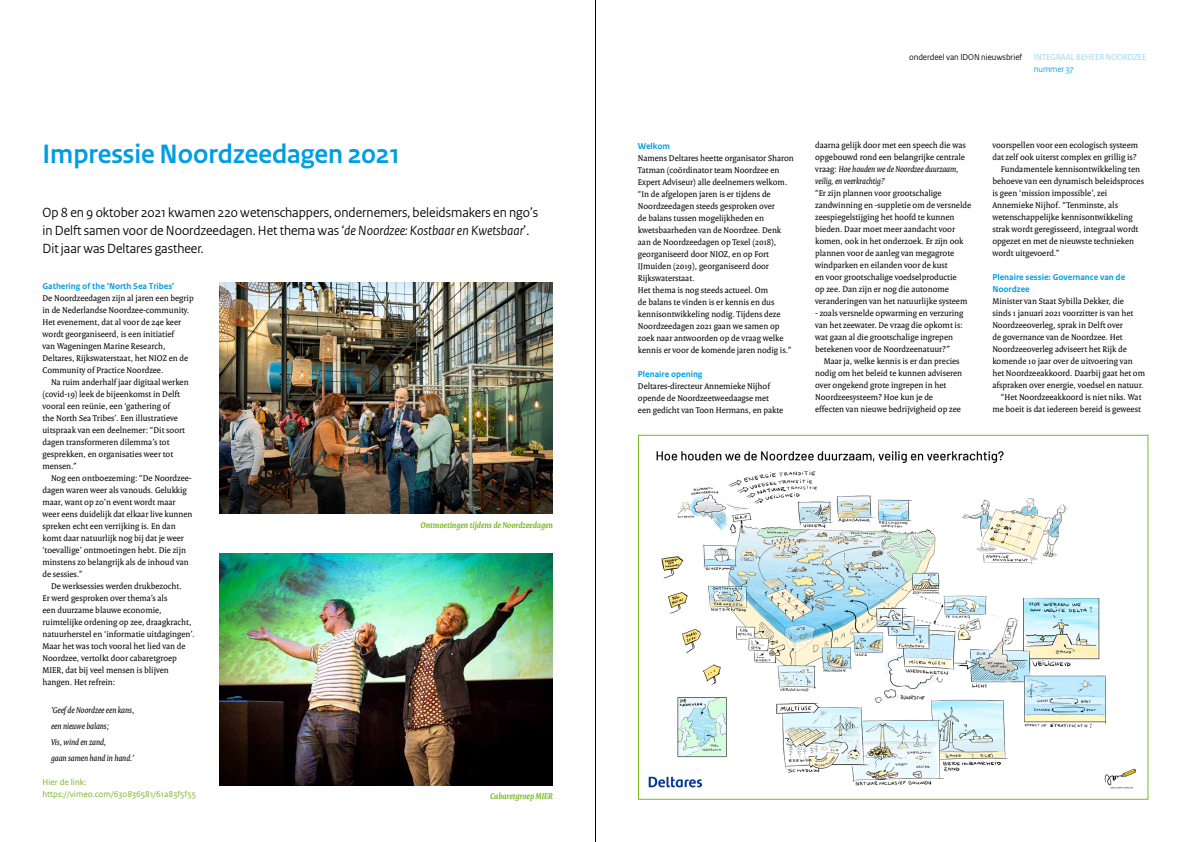
<style>
.page{position:relative;width:1191px;height:842px;background:#fff}
.page>*{position:absolute;margin:0;border:0;box-sizing:border-box;transform-origin:0 0}
._1_Titel{font:700 28px "Rijksoverheid Sans Heading";color:#009ee3}
._2_Introductie{font:14px/18px "Rijksoverheid Sans Heading";color:#000}
._5_Broodtekst{font:9px/12px "Rijksoverheid Serif";color:#000}
._4_Kop2{font:9px/12px "Rijksoverheid Serif";color:#000}
._3_Kop1{font:700 9px/12px "Rijksoverheid Sans Text";color:#009ee3}
._5_Broodtekst-2{font:italic 9px "Rijksoverheid Serif";color:#000}
.t1{font:italic 700 9px "Rijksoverheid Serif";color:#79b825}
._5_Broodtekst-3{font:9px "Rijksoverheid Sans Text";color:#79b825}
._8_Link_Nieuwsbrief{font:9px/12px "Rijksoverheid Sans Heading";color:#91d2f4}
._10_RO_Broodtekst_Se{font:9px "Rijksoverheid Sans Heading";color:#000}
.s1{font-style:italic}
.s2{color:#009ee3}
</style>
<div class="page">
<hr style="left:595px;top:0;width:1px;height:842px;background:#000">
<img style="left:648px;top:451px;width:488px;height:338px">
<img style="left:220px;top:554px;width:333px;height:231px">
<img style="left:220px;top:282px;width:333px;height:232px">
<h1 class="_1_Titel" style="left:43px;top:138px;width:359px">Impressie Noordzeedagen 2021</h1>
<p class="_2_Introductie" style="left:43px;top:203px;width:497px">Op 8 en 9 oktober 2021 kwamen 220 wetenschappers, ondernemers, beleidsmakers en ngo’s in Delft samen voor de Noordzeedagen. Het thema was ‘<span class="s1">de Noordzee: Kostbaar en Kwetsbaar</span>’.<br>Dit jaar was Deltares gastheer.</p>
<h2 class="_3_Kop1" style="left:43px;top:281px;width:133px">Gathering of the ‘North Sea Tribes’</h2>
<p class="_5_Broodtekst" style="left:43px;top:292px;width:153px">De Noordzeedagen zijn al jaren een begrip in de Nederlandse Noordzee-community.<br>Het evenement, dat al voor de 24e keer wordt georganiseerd, is een initiatief<br>van Wageningen Marine Research, Deltares, Rijkswaterstaat, het NIOZ en de Community of Practice Noordzee.</p>
<p class="_5_Broodtekst" style="left:51px;top:376px;width:139px">Na ruim anderhalf jaar digitaal werken</p>
<p class="_5_Broodtekst" style="left:43px;top:388px;width:144px">(covid-19) leek de bijeenkomst in Delft vooral een reünie, een ‘gathering of<br>the North Sea Tribes’. Een illustratieve uitspraak van een deelnemer: “Dit soort dagen transformeren dilemma’s tot gesprekken, en organisaties weer tot mensen.”</p>
<p class="_5_Broodtekst" style="left:51px;top:472px;width:142px">Nog een ontboezeming: “De Noordzee-</p>
<p class="_5_Broodtekst" style="left:43px;top:484px;width:151px">dagen waren weer als vanouds. Gelukkig maar, want op zo’n event wordt maar weer eens duidelijk dat elkaar live kunnen spreken echt een verrijking is. En dan komt daar natuurlijk nog bij dat je weer ‘toevallige’ ontmoetingen hebt. Die zijn minstens zo belangrijk als de inhoud van de sessies.”</p>
<p class="_5_Broodtekst" style="left:51px;top:580px;width:132px">De werksessies werden drukbezocht.</p>
<p class="_5_Broodtekst" style="left:43px;top:592px;width:153px">Er werd gesproken over thema’s als<br>een duurzame blauwe economie, ruimtelijke ordening op zee, draagkracht, natuurherstel en ‘informatie uitdagingen’.<br>Maar het was toch vooral het lied van de Noordzee, vertolkt door cabaretgroep MIER, dat bij veel mensen is blijven hangen. Het refrein:</p>
<p class="_5_Broodtekst-2" style="left:51px;top:705px;width:85px">‘Geef de Noordzee een kans,</p>
<p class="_5_Broodtekst-2" style="left:51px;top:721px;width:60px">een nieuwe balans;</p>
<p class="_5_Broodtekst-2" style="left:51px;top:737px;width:57px">Vis, wind en zand,</p>
<p class="_5_Broodtekst-2" style="left:51px;top:753px;width:85px">gaan samen hand in hand.’</p>
<p class="_5_Broodtekst-3" style="left:43px;top:777px;width:45px">Hier de link:</p>
<p class="_5_Broodtekst-3" style="left:43px;top:789px;width:155px">https://vimeo.com/630836581/61a83f5f55</p>
<p class="t1" style="left:420px;top:520px;width:134px">Ontmoetingen tijdens de Noordzeedagen</p>
<p class="t1" style="left:490px;top:791px;width:64px">Cabaretgroep MIER</p>
<p class="_10_RO_Broodtekst_Se" style="left:909px;top:52px;width:114px">onderdeel van IDON nieuwsbrief</p>
<p class="_8_Link_Nieuwsbrief" style="left:1034px;top:51px;width:114px">INTEGRAAL BEHEER NOORDZEE <span class="s2">nummer 37</span></p>
<h2 class="_3_Kop1" style="left:638px;top:140px;width:34px">Welkom</h2>
<h3 class="_4_Kop2" style="left:638px;top:152px;width:157px">Namens Deltares heette organisator Sharon Tatman (coördinator team Noordzee en Expert Adviseur) alle deelnemers welkom. “In de afgelopen jaren is er tijdens de Noordzeedagen steeds gesproken over<br>de balans tussen mogelijkheden en kwetsbaarheden van de Noordzee. Denk aan de Noordzeedagen op Texel (2018), georganiseerd door NIOZ, en op Fort IJmuiden (2019), georganiseerd door Rijkswaterstaat.</h3>
<h3 class="_4_Kop2" style="left:638px;top:284px;width:155px">Het thema is nog steeds actueel. Om<br>de balans te vinden is er kennis en dus kennisontwikkeling nodig. Tijdens deze Noordzeedagen 2021 gaan we samen op zoek naar antwoorden op de vraag welke kennis er voor de komende jaren nodig is.”</h3>
<h2 class="_3_Kop1" style="left:638px;top:368px;width:66px">Plenaire opening</h2>
<p class="_5_Broodtekst" style="left:638px;top:380px;width:147px">Deltares-directeur Annemieke Nijhof opende de Noordzeetweedaagse met een gedicht van Toon Hermans, en pakte</p>
<p class="_5_Broodtekst" style="left:815px;top:139px;width:152px">daarna gelijk door met een speech die was opgebouwd rond een belangrijke centrale vraag: <span class="s1">Hoe houden we de Noordzee duurzaam, veilig, en veerkrachtig?</span></p>
<p class="_5_Broodtekst" style="left:815px;top:187px;width:157px">“Er zijn plannen voor grootschalige zandwinning en -suppletie om de versnelde zeespiegelstijging het hoofd te kunnen bieden. Daar moet meer aandacht voor komen, ook in het onderzoek. Er zijn ook plannen voor de aanleg van megagrote windparken en eilanden voor de kust<br>en voor grootschalige voedselproductie<br>op zee. Dan zijn er nog die autonome veranderingen van het natuurlijke systeem</p>
<p class="_5_Broodtekst" style="left:815px;top:307px;width:150px">- zoals versnelde opwarming en verzuring van het zeewater. De vraag die opkomt is: wat gaan al die grootschalige ingrepen betekenen voor de Noordzeenatuur?”</p>
<p class="_5_Broodtekst" style="left:823px;top:355px;width:137px">Maar ja, welke kennis is er dan precies</p>
<p class="_5_Broodtekst" style="left:815px;top:367px;width:148px">nodig om het beleid te kunnen adviseren over ongekend grote ingrepen in het Noordzeesysteem? Hoe kun je de effecten van nieuwe bedrijvigheid op zee</p>
<p class="_5_Broodtekst" style="left:992px;top:139px;width:147px">voorspellen voor een ecologisch systeem dat zelf ook uiterst complex en grillig is?</p>
<p class="_5_Broodtekst" style="left:1001px;top:163px;width:141px">Fundamentele kennisontwikkeling ten</p>
<p class="_5_Broodtekst" style="left:992px;top:175px;width:153px">behoeve van een dynamisch beleidsproces is geen ‘mission impossible’, zei Annemieke Nijhof. “Tenminste, als wetenschappelijke kennisontwikkeling strak wordt geregisseerd, integraal wordt opgezet en met de nieuwste technieken wordt uitgevoerd.”</p>
<h2 class="_3_Kop1" style="left:992px;top:272px;width:134px">Plenaire sessie: Governance van de<br>Noordzee</h2>
<p class="_5_Broodtekst" style="left:992px;top:295px;width:154px">Minister van Staat Sybilla Dekker, die<br>sinds 1 januari 2021 voorzitter is van het Noordzeeoverleg, sprak in Delft over<br>de governance van de Noordzee. Het Noordzeeoverleg adviseert het Rijk de komende 10 jaar over de uitvoering van het Noordzeeakkoord. Daarbij gaat het om afspraken over energie, voedsel en natuur.</p>
<p class="_5_Broodtekst" style="left:1001px;top:391px;width:142px">“Het Noordzeeakkoord is niet niks. Wat</p>
<p class="_5_Broodtekst" style="left:992px;top:403px;width:150px">me boeit is dat iedereen bereid is geweest</p>
</div>
